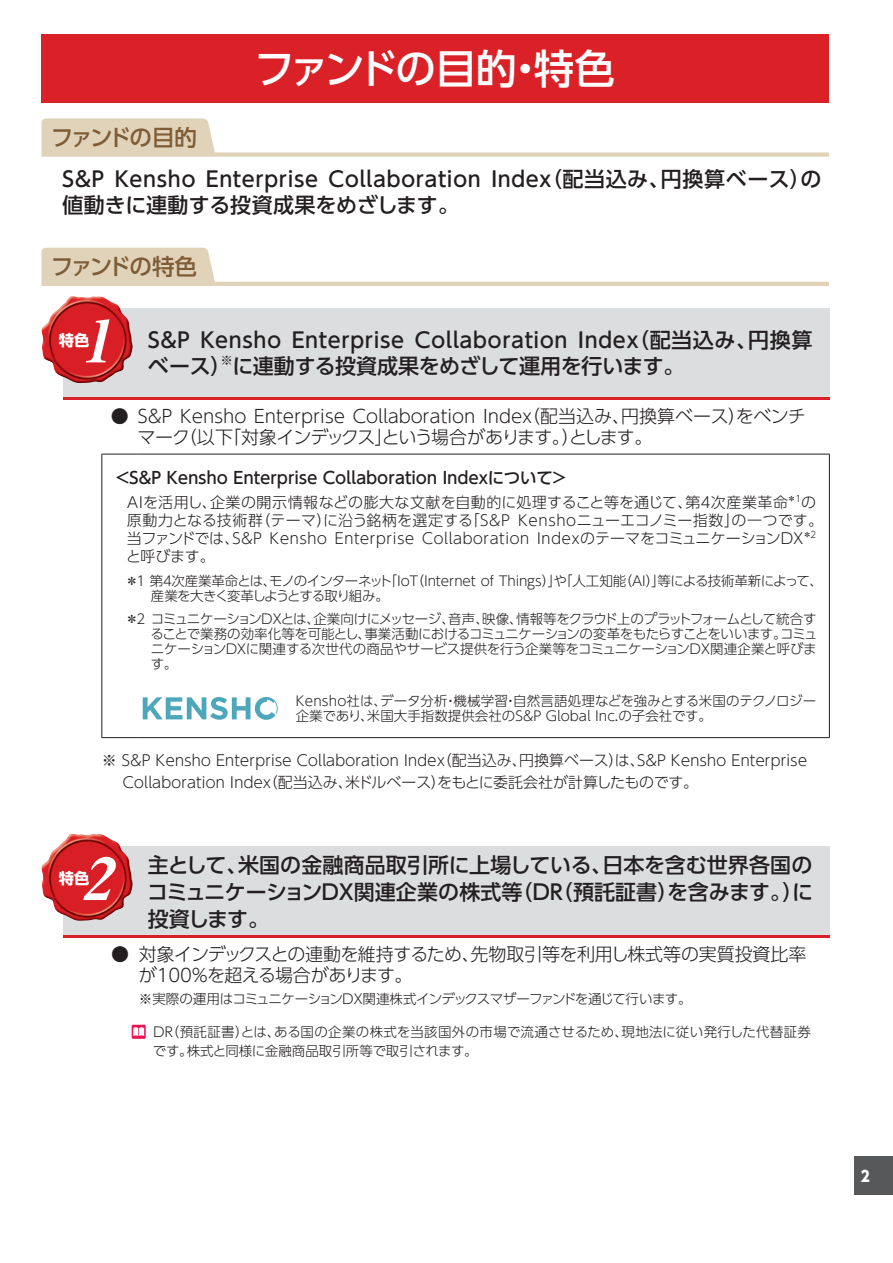
<style>
.page{position:relative;width:893px;height:1263px;background:#fff}
.page>*{position:absolute;margin:0;border:0;box-sizing:border-box;transform-origin:0 0}
.t1{font:italic 58.5px "Midashi Min Pr 5 MA31";color:#fff;scale:1.04 1}
.t2{font:500 40.5px "UD Shin Go Pro";letter-spacing:-.06em;color:#fff}
.t3{font:500 22.5px "UD Shin Go Pro";letter-spacing:-.095em;color:#7e5d36}
.t4{font:500 21px/27px "UD Shin Go Pro";letter-spacing:-.045em;color:#231f20;text-align:justify}
.t5{font:500 21px/25.5px "UD Shin Go Pro";letter-spacing:-.305em;color:#231f20}
.t6{font:500 21px/25.5px "UD Shin Go Pro";letter-spacing:-.315em;color:#231f20}
.t7{font:300 18px/21px "UD Shin Go Pro";letter-spacing:-.175em;color:#231f20}
.t8{font:300 18px/21px "UD Shin Go Pro";letter-spacing:-.02em;color:#231f20}
.t9{font:500 16.5px "UD Shin Go Pro";letter-spacing:-.44em;color:#231f20}
.t10{font:700 15.3px "UD Shin Go Pro";color:#fff}
.t11{font:300 15px/18px "UD Shin Go Pro";letter-spacing:-.02em;color:#231f20}
.t12{font:300 15px/22.5px "UD Shin Go Pro";letter-spacing:-.36em;color:#231f20}
.t13{font:800 15px "UD Shin Go Pro";color:#fff;scale:.9 1}
.t14{font:300 13.5px/15px "UD Shin Go Pro";letter-spacing:-.01em;color:#231f20}
.t15{font:300 13.5px/15px "UD Shin Go Pro";letter-spacing:-.04em;color:#231f20}
.t16{font:300 13.5px "UD Shin Go Pro";letter-spacing:-.055em;color:#231f20}
</style>
<div class="page">
<div style="left:855px;top:1157px;width:38px;height:38px;background:#57585a"></div>
<div style="left:41px;top:35px;width:788px;height:68px;background:#da2128"></div>
<svg style="left:41px;top:118px;width:788px;height:39px"></svg>
<svg style="left:41px;top:248px;width:788px;height:38px"></svg>
<div style="left:63px;top:309px;width:766px;height:91px;background:#dcdddf"></div>
<hr style="left:63px;top:397px;width:766px;height:3px;background:#da2128">
<img style="left:41px;top:296px;width:92px;height:87px">
<hr style="left:101px;top:454px;width:37px;height:1px;background:#231f20">
<hr style="left:101px;top:454px;width:1px;height:283px;background:#231f20">
<hr style="left:138px;top:454px;width:692px;height:1px;background:#231f20">
<hr style="left:829px;top:454px;width:1px;height:283px;background:#231f20">
<hr style="left:101px;top:737px;width:37px;height:1px;background:#231f20">
<hr style="left:138px;top:737px;width:692px;height:1px;background:#231f20">
<svg style="left:143px;top:697px;width:135px;height:23px"></svg>
<div style="left:63px;top:846px;width:766px;height:92px;background:#dcdddf"></div>
<hr style="left:63px;top:935px;width:766px;height:3px;background:#da2128">
<img style="left:41px;top:834px;width:92px;height:87px">
<svg style="left:132px;top:1025px;width:14px;height:14px"></svg>
<svg style="left:133px;top:1027px;width:11px;height:9px"></svg>
<h2 class="t2" style="left:254px;top:36px;width:362px">ファンドの目的・特色</h2>
<h3 class="t3" style="left:51px;top:119px;width:147px">ファンドの目的</h3>
<h3 class="t6" style="left:58px;top:166px;width:765px">Ｓ＆Ｐ Ｋｅｎｓｈｏ Ｅｎｔｅｒｐｒｉｓｅ Ｃｏｌｌａｂｏｒａｔｉｏｎ Ｉｎｄｅｘ（配当込み、円換算ベース）の値動きに連動する投資成果をめざします。</h3>
<h3 class="t3" style="left:51px;top:249px;width:148px">ファンドの特色</h3>
<h1 class="t1" style="left:80px;top:295px;width:49px">1</h1>
<h3 class="t5" style="left:143px;top:327px;width:670px">Ｓ＆Ｐ Ｋｅｎｓｈｏ Ｅｎｔｅｒｐｒｉｓｅ Ｃｏｌｌａｂｏｒａｔｉｏｎ Ｉｎｄｅｘ（配当込み、円換算ベース）<sup>※</sup>に連動する投資成果をめざして運用を行います。</h3>
<h3 class="t7" style="left:138px;top:405px;width:670px;text-indent:-27px">● Ｓ＆Ｐ Ｋｅｎｓｈｏ Ｅｎｔｅｒｐｒｉｓｅ Ｃｏｌｌａｂｏｒａｔｉｏｎ Ｉｎｄｅｘ（配当込み、円換算ベース）をベンチマーク（以下「対象インデックス」という場合があります。）とします。</h3>
<p class="t9" style="left:114px;top:464px;width:455px">＜Ｓ＆Ｐ Ｋｅｎｓｈｏ Ｅｎｔｅｒｐｒｉｓｅ Ｃｏｌｌａｂｏｒａｔｉｏｎ Ｉｎｄｅｘについて＞</p>
<p class="t11" style="left:125px;top:493px;width:699px">ＡＩを活用し、企業の開示情報などの膨大な文献を自動的に処理すること等を通じて、第４次産業革命<sup>＊１</sup>の原動力となる技術群（テーマ）に沿う銘柄を選定する「S&amp;P Kenshoニューエコノミー指数」の一つです。当ファンドでは、Ｓ＆Ｐ Ｋｅｎｓｈｏ Ｅｎｔｅｒｐｒｉｓｅ Ｃｏｌｌａｂｏｒａｔｉｏｎ ＩｎｄｅｘのテーマをコミュニケーションＤＸ<sup>＊２</sup>と呼びます。</p>
<p class="t15" style="left:151px;top:573px;width:673px;text-indent:-26px">＊１ 第４次産業革命とは、モノのインターネット「IoT（Internet of Things）」や「人工知能（ＡＩ）」等による技術革新によって、産業を大きく変革しようとする取り組み。</p>
<p class="t14" style="left:150px;top:610px;width:669px;text-align:justify;text-indent:-25px">＊２ コミュニケーションＤＸとは、企業向けにメッセージ、音声、映像、情報等をクラウド上のプラットフォームとして統合することで業務の効率化等を可能とし、事業活動におけるコミュニケーションの変革をもたらすことをいいます。コミュニケーションＤＸに関連する次世代の商品やサービス提供を行う企業等をコミュニケーションＤＸ関連企業と呼びます。</p>
<p class="t14" style="left:296px;top:693px;width:522px">Kensho社は、データ分析・機械学習・自然言語処理などを強みとする米国のテクノロジー企業であり、米国大手指数提供会社のS&amp;P Global Inc.の子会社です。</p>
<p class="t12" style="left:121px;top:748px;width:690px;text-indent:-19px">※ Ｓ＆Ｐ Ｋｅｎｓｈｏ Ｅｎｔｅｒｐｒｉｓｅ Ｃｏｌｌａｂｏｒａｔｉｏｎ Ｉｎｄｅｘ（配当込み、円換算ベース）は、Ｓ＆Ｐ Ｋｅｎｓｈｏ Ｅｎｔｅｒｐｒｉｓｅ<br>Ｃｏｌｌａｂｏｒａｔｉｏｎ Ｉｎｄｅｘ（配当込み、米ドルベース）をもとに委託会社が計算したものです。</p>
<p class="t10" style="left:59px;top:328px;width:32px">特色</p>
<h1 class="t1" style="left:80px;top:833px;width:49px">2</h1>
<h3 class="t4" style="left:147px;top:851px;width:667px">主として、米国の金融商品取引所に上場している、日本を含む世界各国のコミュニケーションＤＸ関連企業の株式等（ＤＲ（預託証書）を含みます。）に投資します。</h3>
<h3 class="t8" style="left:139px;top:943px;width:669px;text-indent:-28px">● 対象インデックスとの連動を維持するため、先物取引等を利用し株式等の実質投資比率が100％を超える場合があります。</h3>
<p class="t16" style="left:139px;top:987px;width:554px">※実際の運用はコミュニケーションＤＸ関連株式インデックスマザーファンドを通じて行います。</p>
<p class="t14" style="left:152px;top:1021px;width:660px;line-height:19.5px">ＤＲ（預託証書）とは、ある国の企業の株式を当該国外の市場で流通させるため、現地法に従い発行した代替証券です。株式と同様に金融商品取引所等で取引されます。</p>
<p class="t10" style="left:59px;top:865px;width:32px">特色</p>
<p class="t13" style="left:861px;top:1163px;width:11px">2</p>
</div>
